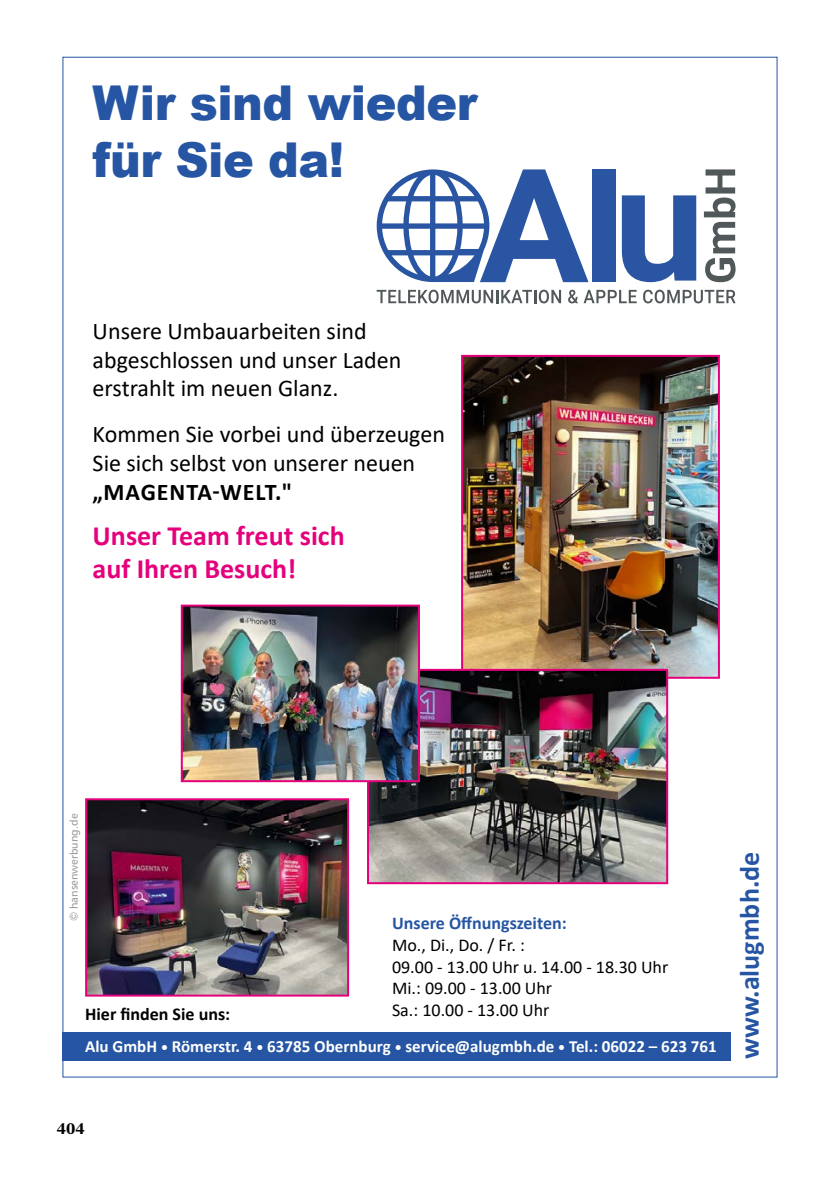
<style>
.page{position:relative;width:840px;height:1191px;background:#fff}
.page>*{position:absolute;margin:0;border:0;box-sizing:border-box;transform-origin:0 0}
.t1{font:900 48px/57.6px "Arial";letter-spacing:-.01em;color:#2655a3;scale:.96 1}
.t2{font:700 28px/33.6px "Calibri";color:#e5007c}
.t3{font:700 28px "Calibri";color:#2655a3}
.t4{font:24px/28.8px "Calibri";color:#000}
.t5{font:700 24px "Calibri";letter-spacing:.04em;color:#000}
.t6{font:18px/21.6px "Calibri";color:#000}
.t7{font:700 18px "Calibri";color:#2655a3}
.t8{font:700 18px "Calibri";color:#000}
.t9{font:700 17px "Calibri";color:#fff}
.t10{font:700 expanded 16px "Imperial URW";color:#000}
.t11{font:11px "Humanist 777 BT Roman B";color:#9c9c9d}
.s1{font-size:14px}
</style>
<div class="page">
<div style="left:62px;top:1032px;width:668px;height:28px;background:#2655a3"></div>
<svg style="left:376px;top:290px;width:184px;height:13px"></svg>
<svg style="left:568px;top:290px;width:68px;height:13px"></svg>
<svg style="left:643px;top:290px;width:92px;height:13px"></svg>
<svg style="left:376px;top:169px;width:212px;height:113px"></svg>
<div style="left:592px;top:169px;width:23px;height:113px;background:#2955a3"></div>
<svg style="left:621px;top:195px;width:74px;height:87px"></svg>
<svg style="left:703px;top:169px;width:32px;height:113px"></svg>
<img style="left:464px;top:358px;width:252px;height:318px">
<div style="left:461px;top:355px;width:258px;height:324px;border:2px solid #e5007c"></div>
<img style="left:370px;top:672px;width:294px;height:209px">
<div style="left:367px;top:669px;width:300px;height:215px;border:2px solid #e5007c"></div>
<img style="left:88px;top:801px;width:258px;height:192px">
<div style="left:85px;top:798px;width:264px;height:198px;border:2px solid #e5007c"></div>
<img style="left:184px;top:607px;width:233px;height:172px">
<div style="left:181px;top:604px;width:239px;height:178px;border:2px solid #e5007c"></div>
<h1 class="t1" style="left:93px;top:72px;width:402px">Wir sind wieder für Sie da!</h1>
<p class="t4" style="left:93px;top:316px;width:310px">Unsere Umbauarbeiten sind abgeschlossen und unser Laden erstrahlt im neuen Glanz.</p>
<p class="t4" style="left:93px;top:419px;width:353px">Kommen Sie vorbei und überzeugen<br>Sie sich selbst von unserer neuen</p>
<p class="t5" style="left:93px;top:475px;width:201px">„MAGENTA-WELT."</p>
<p class="t2" style="left:93px;top:518px;width:253px">Unser Team freut sich auf Ihren Besuch!</p>
<p class="t11" style="left:67px;top:921px;width:109px;rotate:-90deg">© hansenwerbung.de</p>
<p class="t7" style="left:392px;top:910px;width:176px">Unsere Öffnungszeiten:</p>
<p class="t6" style="left:392px;top:933px;width:278px">Mo., Di., Do. / Fr. :<br>09.00 - 13.00 Uhr u. 14.00 - 18.30 Uhr<br>Mi.: 09.00 - 13.00 Uhr</p>
<p class="t8" style="left:85px;top:1001px;width:146px">Hier finden Sie uns:</p>
<p class="t6" style="left:392px;top:998px;width:159px">Sa.: 10.00 - 13.00 Uhr</p>
<p class="t9" style="left:85px;top:1034px;width:632px">Alu GmbH <span class="s1">•</span> Römerstr. 4 <span class="s1">•</span> 63785 Obernburg <span class="s1">•</span> service@alugmbh.de <span class="s1">•</span> Tel.: 06022 – 623 761</p>
<p class="t3" style="left:729px;top:1059px;width:209px;rotate:-90deg">www.alugmbh.de</p>
<p class="t10" style="left:57px;top:1119px;width:29px">404</p>
</div>
